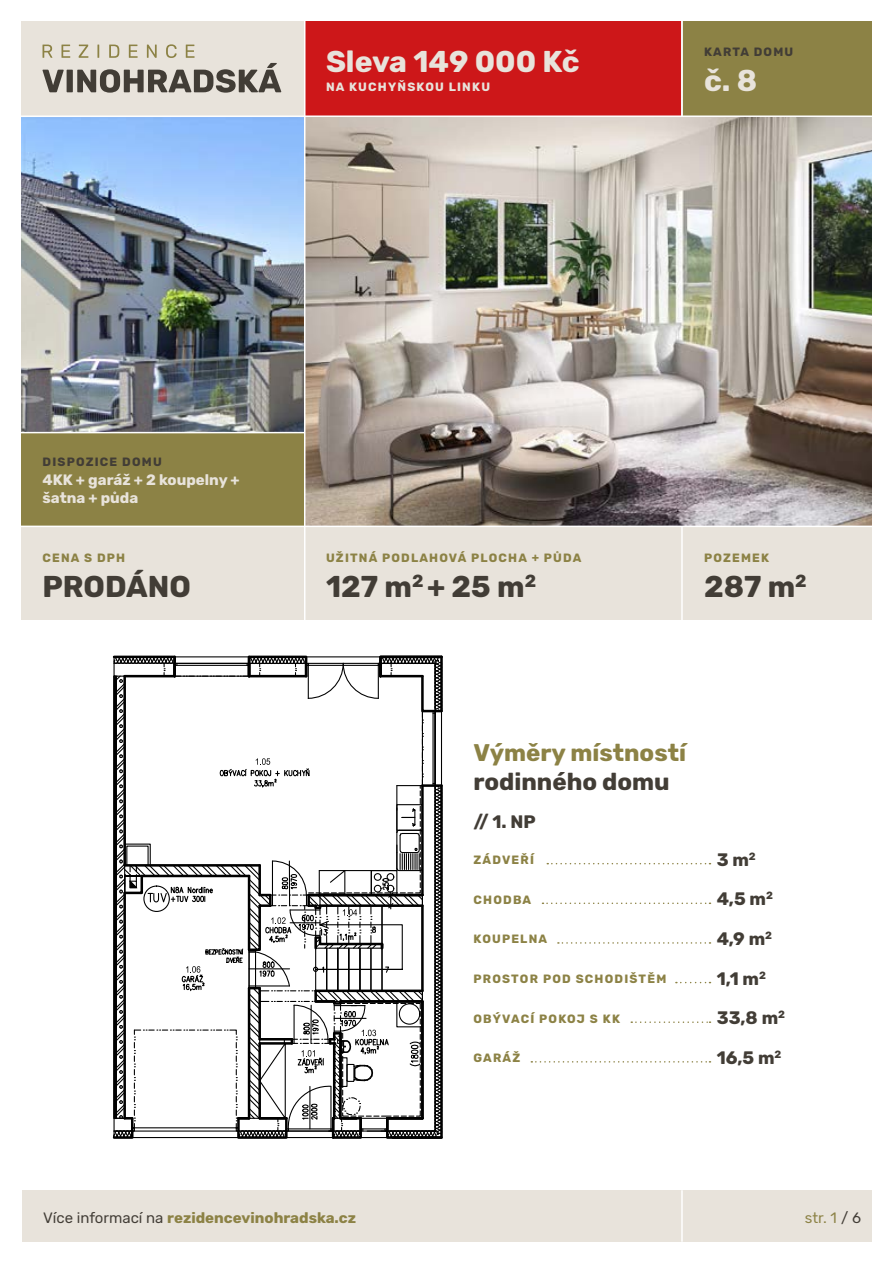
<style>
.page{position:relative;width:893px;height:1263px;background:#fff}
.page>*{position:absolute;margin:0;border:0;box-sizing:border-box;transform-origin:0 0}
.t1{font:700 30px "Rubik";color:#423d36}
.t2{font:700 30px "Rubik";color:#e8e3db}
.t3{font:700 24px "Rubik";color:#8c8245}
.t4{font:700 24px "Rubik";color:#423d36}
.t5{font:700 18px "Rubik";color:#423d36}
.t6{font:700 15px "Rubik";color:#8c8245}
.t7{font:700 15px/18px "Rubik";color:#e8e3db}
.t8{font:15px "Rubik";color:#8c8245}
.t9{font:700 12px "Rubik";letter-spacing:.1em;color:#8c8245}
.t10{font:700 12px "Rubik";letter-spacing:.1em;color:#423d36}
.t11{font:700 12px "Rubik";letter-spacing:.1em;color:#e8e3db}
.s1{font-weight:400;color:#423d36}
.s2{color:#423d36}
</style>
<div class="page">
<svg style="left:112px;top:655px;width:331px;height:484px"></svg>
<div style="left:374px;top:873px;width:8px;height:8px;border:1px solid #000;border-radius:50%"></div>
<div style="left:371px;top:870px;width:26px;height:25px;border:1px solid #000"></div>
<img style="left:21px;top:117px;width:283px;height:315px">
<div style="left:305px;top:526px;width:378px;height:94px;background:#e8e3db"></div>
<div style="left:683px;top:526px;width:189px;height:94px;background:#e8e3db"></div>
<div style="left:21px;top:526px;width:284px;height:94px;background:#e8e3db"></div>
<div style="left:21px;top:433px;width:284px;height:93px;background:#8c8245"></div>
<div style="left:21px;top:21px;width:284px;height:95px;background:#e8e3db"></div>
<img style="left:305px;top:117px;width:567px;height:409px">
<hr style="left:681px;top:526px;width:2px;height:97px;background:#fff">
<hr style="left:10px;top:526px;width:864px;height:1px;background:#fff">
<svg style="left:43px;top:44px;width:238px;height:49px"></svg>
<div style="left:22px;top:1190px;width:850px;height:52px;background:#e8e3db"></div>
<hr style="left:681px;top:1190px;width:2px;height:52px;background:#fff">
<svg style="left:547px;top:863px;width:163px;height:1px"></svg>
<svg style="left:542px;top:902px;width:168px;height:2px"></svg>
<svg style="left:558px;top:942px;width:152px;height:2px"></svg>
<svg style="left:676px;top:982px;width:34px;height:1px"></svg>
<svg style="left:631px;top:1021px;width:79px;height:2px"></svg>
<svg style="left:531px;top:1061px;width:179px;height:1px"></svg>
<div style="left:305px;top:21px;width:376px;height:95px;background:#cd1719"></div>
<hr style="left:304px;top:14px;width:1px;height:623px;background:#fff">
<div style="left:683px;top:21px;width:189px;height:95px;background:#8c8245"></div>
<hr style="left:10px;top:115px;width:864px;height:2px;background:#fff">
<h1 class="t2" style="left:326px;top:44px;width:255px">Sleva 149 000 Kč</h1>
<p class="t11" style="left:326px;top:79px;width:166px">NA KUCHYŇSKOU LINKU</p>
<p class="t10" style="left:704px;top:44px;width:91px">KARTA DOMU</p>
<h1 class="t2" style="left:704px;top:63px;width:55px">č. 8</h1>
<p class="t10" style="left:43px;top:455px;width:121px">DISPOZICE DOMU</p>
<p class="t7" style="left:43px;top:471px;width:199px">4KK + garáž + 2 koupelny + šatna + půda</p>
<p class="t9" style="left:43px;top:551px;width:84px">CENA S DPH</p>
<h1 class="t1" style="left:43px;top:569px;width:150px">PRODÁNO</h1>
<p class="t9" style="left:326px;top:551px;width:257px">UŽITNÁ PODLAHOVÁ PLOCHA + PŮDA</p>
<p class="t9" style="left:704px;top:551px;width:67px">POZEMEK</p>
<h1 class="t1" style="left:326px;top:569px;width:212px">127 m<sup>2</sup> + 25 m<sup>2</sup></h1>
<h1 class="t1" style="left:704px;top:569px;width:104px">287 m<sup>2</sup></h1>
<h2 class="t3" style="left:473px;top:739px;width:214px">Výměry místností</h2>
<h2 class="t4" style="left:473px;top:767px;width:198px">rodinného domu</h2>
<h3 class="t5" style="left:473px;top:811px;width:64px">// 1. NP</h3>
<p class="t9" style="left:473px;top:853px;width:62px">ZÁDVEŘÍ</p>
<h3 class="t5" style="left:717px;top:849px;width:41px">3 m<sup>2</sup></h3>
<p class="t9" style="left:473px;top:892px;width:59px">CHODBA</p>
<h3 class="t5" style="left:717px;top:889px;width:58px">4,5 m<sup>2</sup></h3>
<p class="t9" style="left:473px;top:932px;width:75px">KOUPELNA</p>
<h3 class="t5" style="left:717px;top:928px;width:57px">4,9 m<sup>2</sup></h3>
<p class="t9" style="left:473px;top:972px;width:194px">PROSTOR POD SCHODIŠTĚM</p>
<h3 class="t5" style="left:717px;top:968px;width:51px">1,1 m<sup>2</sup></h3>
<p class="t9" style="left:473px;top:1011px;width:148px">OBÝVACÍ POKOJ S KK</p>
<h3 class="t5" style="left:717px;top:1007px;width:70px">33,8 m<sup>2</sup></h3>
<p class="t9" style="left:473px;top:1051px;width:48px">GARÁŽ</p>
<h3 class="t5" style="left:717px;top:1047px;width:66px">16,5 m<sup>2</sup></h3>
<p class="t6" style="left:43px;top:1209px;width:314px"><span class="s1">Více informací na</span> rezidencevinohradska.cz</p>
<p class="t8" style="left:805px;top:1209px;width:58px">str. 1 <span class="s2">/ 6</span></p>
</div>
